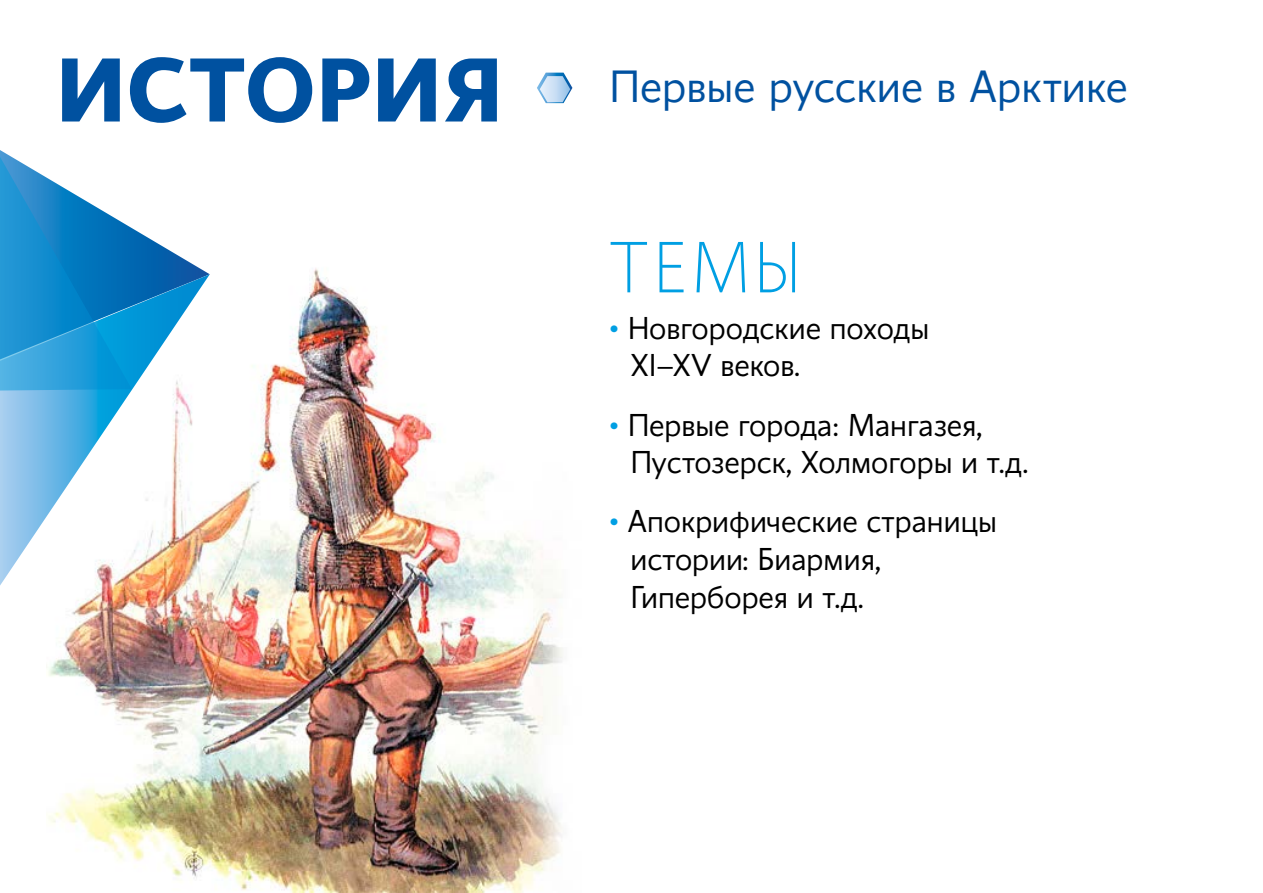
<style>
.page{position:relative;width:1263px;height:893px;background:#fff}
.page>*{position:absolute;margin:0;border:0;box-sizing:border-box;transform-origin:0 0}
.t1{font:100 72px "Conqueror Sans";color:#009fe3}
.t2{font:300 45px "Conqueror Sans";color:#0051a0}
.t3{font:300 31.5px/37.8px "Conqueror Sans";color:#000}
.s1{font-weight:700;font-size:90px}
.s2{color:#009fe3}
</style>
<div class="page">
<img style="left:48px;top:268px;width:515px;height:625px">
<svg style="left:537px;top:73px;width:35px;height:30px"></svg>
<svg style="left:0;top:393px;width:210px;height:193px"></svg>
<svg style="left:0;top:150px;width:210px;height:243px"></svg>
<h2 class="t2" style="left:54px;top:60px;width:1075px"><span class="s1">ИСТОРИЯ</span> Первые русские в Арктике</h2>
<h1 class="t1" style="left:609px;top:225px;width:192px">ТЕМЫ</h1>
<p class="t3" style="left:630px;top:310px;width:300px;text-indent:-21px"><span class="s2">•</span> Новгородские походы<br>XI–XV веков.</p>
<p class="t3" style="left:630px;top:406px;width:400px;text-indent:-21px"><span class="s2">•</span> Первые города: Мангазея,<br>Пустозерск, Холмогоры и т.д.</p>
<p class="t3" style="left:630px;top:503px;width:368px;text-indent:-21px"><span class="s2">•</span> Апокрифические страницы истории: Биармия,<br>Гиперборея и т.д.</p>
</div>
